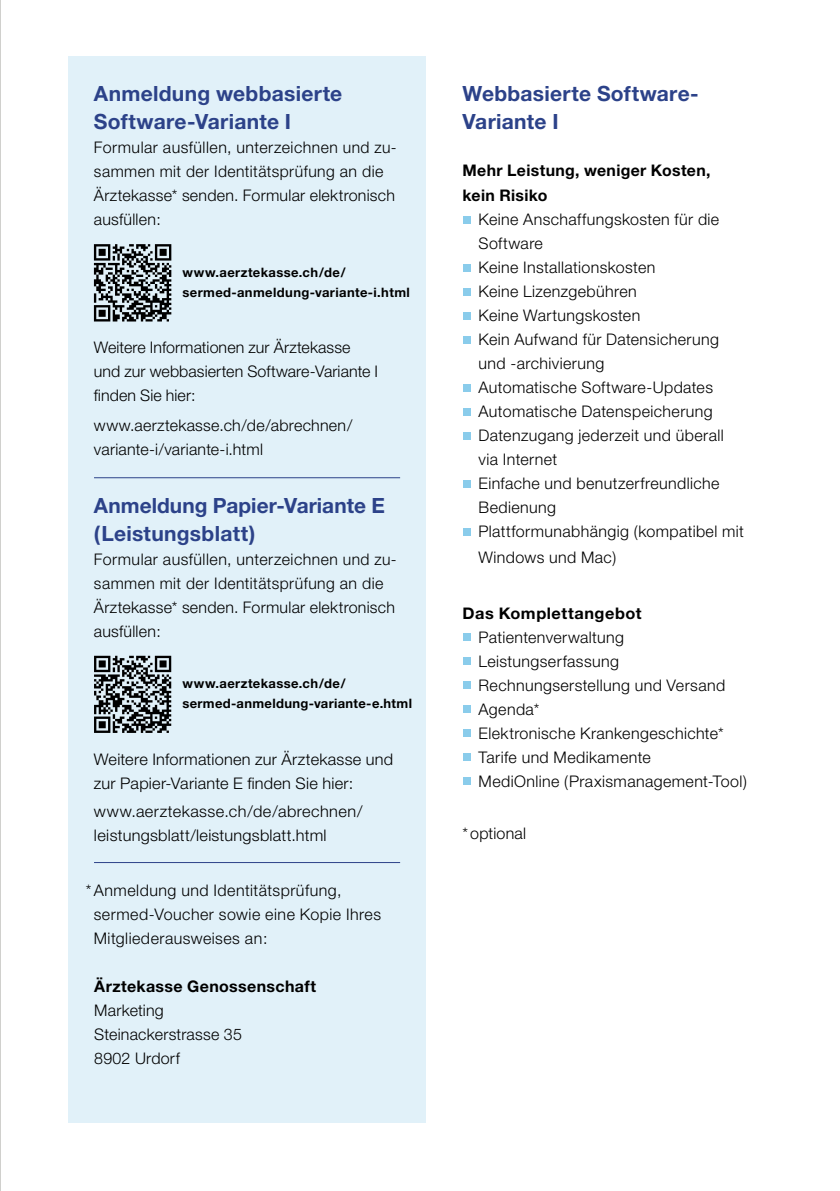
<style>
.page{position:relative;width:840px;height:1191px;background:#fff}
.page>*{position:absolute;margin:0;border:0;box-sizing:border-box;transform-origin:0 0}
.Lauftext{font:700 21px/28px "Helvetica Neue";letter-spacing:.01em;color:#2c4289}
.Lauftext-2{font:300 16px/24px "Helvetica Neue";letter-spacing:.025em;color:#000}
.Lauftext-3{font:700 16px/25.2px "Helvetica Neue";letter-spacing:.025em;color:#000}
.Lauftext-4{font:300 16px/24px "Helvetica Neue";letter-spacing:.005em;color:#000}
.t1{font:700 13px/20px "Helvetica Neue";letter-spacing:.03em;color:#000}
.s1{font-weight:300}
</style>
<div class="page">
<div style="left:462px;top:216px;width:8px;height:8px;background:#8acceb"></div>
<div style="left:462px;top:264px;width:8px;height:8px;background:#8acceb"></div>
<div style="left:462px;top:288px;width:8px;height:8px;background:#8acceb"></div>
<div style="left:462px;top:312px;width:8px;height:8px;background:#8acceb"></div>
<div style="left:462px;top:336px;width:8px;height:8px;background:#8acceb"></div>
<div style="left:462px;top:384px;width:8px;height:8px;background:#8acceb"></div>
<div style="left:462px;top:408px;width:8px;height:8px;background:#8acceb"></div>
<div style="left:462px;top:432px;width:8px;height:8px;background:#8acceb"></div>
<div style="left:462px;top:480px;width:8px;height:8px;background:#8acceb"></div>
<div style="left:462px;top:528px;width:8px;height:8px;background:#8acceb"></div>
<div style="left:462px;top:633px;width:8px;height:8px;background:#8acceb"></div>
<div style="left:462px;top:657px;width:8px;height:8px;background:#8acceb"></div>
<div style="left:462px;top:681px;width:8px;height:8px;background:#8acceb"></div>
<div style="left:462px;top:705px;width:8px;height:8px;background:#8acceb"></div>
<div style="left:462px;top:729px;width:8px;height:8px;background:#8acceb"></div>
<div style="left:462px;top:753px;width:8px;height:8px;background:#8acceb"></div>
<div style="left:462px;top:777px;width:8px;height:8px;background:#8acceb"></div>
<div style="left:68px;top:57px;width:357px;height:1066px;background:#e1f1f9"></div>
<hr style="left:94px;top:477px;width:306px;height:1px;background:#2c4289">
<hr style="left:94px;top:862px;width:306px;height:1px;background:#2c4289">
<svg style="left:94px;top:244px;width:77px;height:77px"></svg>
<svg style="left:94px;top:656px;width:77px;height:77px"></svg>
<hr style="left:0;top:0;width:1px;height:1191px;background:#a1a19c">
<p class="Lauftext" style="left:94px;top:79px;width:250px">Anmeldung webbasierte<br>Software-Variante I</p>
<p class="Lauftext-2" style="left:94px;top:135px;width:304px">Formular ausfüllen, unterzeichnen und zu&shy;sammen mit der Identitätsprüfung an die Ärztekasse* senden. Formular elektronisch ausfüllen:</p>
<p class="t1" style="left:182px;top:262px;width:229px">www.aerztekasse.ch/de/ sermed-anmeldung-variante-i.html</p>
<p class="Lauftext-4" style="left:94px;top:335px;width:285px">Weitere Informationen zur Ärztekasse und zur webbasierten Software-Variante I finden Sie hier:</p>
<p class="Lauftext-2" style="left:94px;top:413px;width:260px">www.aerztekasse.ch/de/abrechnen/ variante-i/variante-i.html</p>
<p class="Lauftext" style="left:94px;top:491px;width:292px">Anmeldung Papier-Variante E (Leistungsblatt)</p>
<p class="Lauftext-2" style="left:94px;top:547px;width:304px">Formular ausfüllen, unterzeichnen und zu&shy;sammen mit der Identitätsprüfung an die Ärztekasse* senden. Formular elektronisch ausfüllen:</p>
<p class="t1" style="left:182px;top:673px;width:231px">www.aerztekasse.ch/de/ sermed-anmeldung-variante-e.html</p>
<p class="Lauftext-2" style="left:94px;top:747px;width:301px">Weitere Informationen zur Ärztekasse und zur Papier-Variante E finden Sie hier:</p>
<p class="Lauftext-2" style="left:94px;top:799px;width:270px">www.aerztekasse.ch/de/abrechnen/ leistungsblatt/leistungsblatt.html</p>
<p class="Lauftext-2" style="left:94px;top:878px;width:289px;text-indent:-8px">* Anmeldung und Identitätsprüfung, sermed-Voucher sowie eine Kopie Ihres<br>Mitgliederausweises an:</p>
<p class="Lauftext-3" style="left:94px;top:974px;width:223px;line-height:24px">Ärztekasse Genossenschaft<br><span class="s1">Marketing</span></p>
<p class="Lauftext-2" style="left:94px;top:1022px;width:149px">Steinackerstrasse 35</p>
<p class="Lauftext-2" style="left:94px;top:1046px;width:87px">8902 Urdorf</p>
<p class="Lauftext" style="left:462px;top:79px;width:237px">Webbasierte Software-<br>Variante I</p>
<p class="Lauftext-3" style="left:462px;top:157px;width:249px">Mehr Leistung, weniger Kosten, kein Risiko</p>
<p class="Lauftext-2" style="left:478px;top:207px;width:242px">Keine Anschaffungskosten für die<br>Software</p>
<p class="Lauftext-2" style="left:478px;top:255px;width:178px">Keine Installationskosten</p>
<p class="Lauftext-2" style="left:478px;top:279px;width:160px">Keine Lizenzgebühren</p>
<p class="Lauftext-2" style="left:478px;top:303px;width:163px">Keine Wartungskosten</p>
<p class="Lauftext-2" style="left:478px;top:327px;width:242px">Kein Aufwand für Datensicherung und -archivierung</p>
<p class="Lauftext-2" style="left:478px;top:375px;width:236px">Automatische Software-Updates</p>
<p class="Lauftext-2" style="left:478px;top:399px;width:235px">Automatische Datenspeicherung</p>
<p class="Lauftext-2" style="left:478px;top:423px;width:246px">Datenzugang jederzeit und überall via Internet</p>
<p class="Lauftext-2" style="left:478px;top:471px;width:242px">Einfache und benutzerfreundliche<br>Bedienung</p>
<p class="Lauftext-2" style="left:478px;top:519px;width:267px;line-height:25.2px">Plattformunabhängig (kompatibel mit<br>Windows und Mac)</p>
<p class="Lauftext-3" style="left:462px;top:600px;width:180px">Das Komplettangebot</p>
<p class="Lauftext-2" style="left:478px;top:624px;width:147px">Patientenverwaltung</p>
<p class="Lauftext-2" style="left:478px;top:648px;width:142px">Leistungserfassung</p>
<p class="Lauftext-2" style="left:478px;top:672px;width:248px">Rechnungserstellung und Versand</p>
<p class="Lauftext-2" style="left:478px;top:696px;width:62px">Agenda*</p>
<p class="Lauftext-2" style="left:478px;top:720px;width:246px">Elektronische Krankengeschichte*</p>
<p class="Lauftext-2" style="left:478px;top:744px;width:174px">Tarife und Medikamente</p>
<p class="Lauftext-2" style="left:478px;top:768px;width:270px">MediOnline (Praxismanagement-Tool)</p>
<p class="Lauftext-2" style="left:462px;top:820px;width:65px">*optional</p>
</div>
